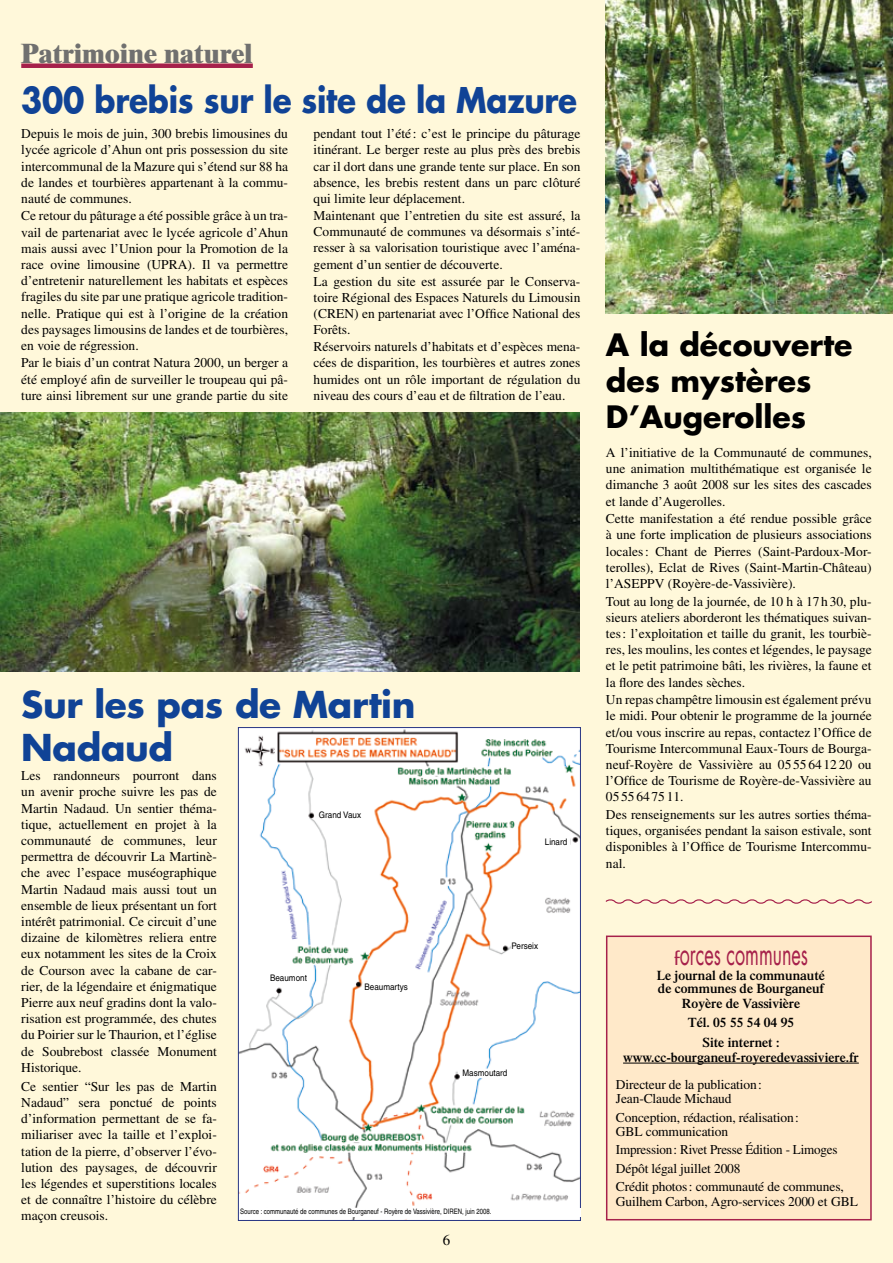
<style>
.page{position:relative;width:893px;height:1263px;background:#fff8da}
.page>*{position:absolute;margin:0;border:0;box-sizing:border-box;transform-origin:0 0}
.t1{font:700 36px/43.2px "Futura";letter-spacing:-.01em;color:#104396}
.t2{font:700 34.5px "Futura";letter-spacing:-.01em;color:#104396;scale:.9 1}
.t3{font:30.3px "Futura";color:#a6214b;scale:.6 1}
.t4{font:700 30px/36px "Futura";color:#000}
.t5{font:800 27px "Times";color:#70706f}
.t6{font:15px "Times";color:#000}
.t7{font:13.5px/16.2px "Times";color:#000;text-align:justify}
.t8{font:600 13.5px/19.2px "Times";color:#000}
.t9{font:9px "Helvetica";color:#000;scale:.9 1}
.t10{font:7.5px "Helvetica";color:#000;scale:.8 1}
.s1{font-size:17.4px}
</style>
<div class="page">
<div style="left:21px;top:63px;width:232px;height:5px;background:#a6214b"></div>
<img style="left:0;top:412px;width:580px;height:260px">
<img style="left:606px;top:0;width:287px;height:313px">
<div style="left:607px;top:936px;width:264px;height:284px;background:#ffe9c9"></div>
<hr style="left:623px;top:1063px;width:236px;height:1px;background:#000">
<div style="left:606px;top:935px;width:266px;height:285px;border:2px solid #a6214b"></div>
<svg style="left:605px;top:899px;width:267px;height:5px"></svg>
<img style="left:240px;top:729px;width:339px;height:490px">
<div style="left:462px;top:1069px;width:85px;height:9px;background:#fff"></div>
<div style="left:512px;top:942px;width:58px;height:9px;background:#fff"></div>
<div style="left:364px;top:983px;width:60px;height:8px;background:#fff"></div>
<div style="left:270px;top:974px;width:43px;height:8px;background:#fff"></div>
<div style="left:319px;top:811px;width:52px;height:8px;background:#fff"></div>
<div style="left:545px;top:838px;width:24px;height:8px;background:#fff"></div>
<div style="left:240px;top:1208px;width:340px;height:8px;background:#fff"></div>
<h3 class="t5" style="left:21px;top:37px;width:233px">Patrimoine naturel</h3>
<h2 class="t2" style="left:21px;top:77px;width:619px">300 brebis sur le site de la Mazure</h2>
<p class="t7" style="left:21px;top:125px;width:268px;text-align:left">Depuis le mois de juin, 300 brebis limousines du lycée agricole d’Ahun ont pris possession du site intercommunal de la Mazure qui s’étend sur 88 ha de landes et tourbières appartenant à la commu&shy;nauté de communes.<br>Ce retour du pâturage a été possible grâce à un tra&shy;vail de partenariat avec le lycée agricole d’Ahun mais aussi avec l’Union pour la Promotion de la race ovine limousine (UPRA). Il va permettre d’entretenir naturellement les habitats et espèces fragiles du site par une pratique agricole tradition&shy;nelle. Pratique qui est à l’origine de la création des paysages limousins de landes et de tourbières, en voie de régression.<br>Par le biais d’un contrat Natura 2000, un berger a été employé afin de surveiller le troupeau qui pâ&shy;ture ainsi librement sur une grande partie du site</p>
<p class="t7" style="left:314px;top:125px;width:268px;text-align:left">pendant tout l’été : c’est le principe du pâturage itinérant. Le berger reste au plus près des brebis car il dort dans une grande tente sur place. En son absence, les brebis restent dans un parc clôturé qui limite leur déplacement.<br>Maintenant que l’entretien du site est assuré, la Communauté de communes va désormais s’inté&shy;resser à sa valorisation touristique avec l’aména&shy;gement d’un sentier de découverte.<br>La gestion du site est assurée par le Conserva&shy;toire Régional des Espaces Naturels du Limousin (CREN) en partenariat avec l’Office National des Forêts.<br>Réservoirs naturels d’habitats et d’espèces mena&shy;cées de disparition, les tourbières et autres zones humides ont un rôle important de régulation du niveau des cours d’eau et de filtration de l’eau.</p>
<h1 class="t1" style="left:21px;top:682px;width:396px">Sur les pas de Martin<br>Nadaud</h1>
<p class="t7" style="left:21px;top:767px;width:197px">Les randonneurs pourront dans un avenir proche suivre les pas de Martin Nadaud. Un sentier théma&shy;tique, actuellement en projet à la communauté de communes, leur permettra de découvrir La Martinè&shy;che avec l’espace muséographique Martin Nadaud mais aussi tout un ensemble de lieux présentant un fort intérêt patrimonial. Ce circuit d’une dizaine de kilomètres reliera entre eux notamment les sites de la Croix de Courson avec la cabane de car&shy;rier, de la légendaire et énigmatique Pierre aux neuf gradins dont la valo&shy;risation est programmée, des chutes du Poirier sur le Thaurion, et l’église de Soubrebost classée Monument Historique.</p>
<p class="t7" style="left:21px;top:1078px;width:197px">Ce sentier “Sur les pas de Martin Nadaud” sera ponctué de points d’information permettant de se fa&shy;miliariser avec la taille et l’exploi&shy;tation de la pierre, d’observer l’évo&shy;lution des paysages, de découvrir les légendes et superstitions locales et de connaître l’histoire du célèbre maçon creusois.</p>
<p class="t9" style="left:319px;top:809px;width:48px">Grand Vaux</p>
<p class="t9" style="left:270px;top:972px;width:43px">Beaumont</p>
<p class="t9" style="left:364px;top:981px;width:50px">Beaumartys</p>
<p class="t9" style="left:545px;top:836px;width:27px">Linard</p>
<p class="t9" style="left:512px;top:941px;width:31px">Perseix</p>
<p class="t9" style="left:462px;top:1068px;width:52px">Masmoutard</p>
<p class="t10" style="left:240px;top:1207px;width:316px">Source : communauté de communes de Bourganeuf - Royère de Vassivière, DIREN, juin 2008.</p>
<p class="t6" style="left:443px;top:1231px;width:9px">6</p>
<h3 class="t4" style="left:606px;top:326px;width:248px">A la découverte des mystères<br>D’Augerolles</h3>
<p class="t7" style="left:606px;top:444px;width:267px">A l’initiative de la Communauté de communes, une animation multithématique est organisée le dimanche 3 août 2008 sur les sites des cascades et lande d’Augerolles.</p>
<p class="t7" style="left:606px;top:510px;width:267px">Cette manifestation a été rendue possible grâce à une forte implication de plusieurs associations locales: Chant de Pierres (Saint-Pardoux-Mor&shy;terolles), Eclat de Rives (Saint-Martin-Château) l’ASEPPV (Royère-de-Vassivière).</p>
<p class="t7" style="left:606px;top:593px;width:267px">Tout au long de la journée, de 10 h à 17 h30, plu&shy;sieurs ateliers aborderont les thématiques suivan&shy;tes: l’exploitation et taille du granit, les tourbiè&shy;res, les moulins, les contes et légendes, le paysage et le petit patrimoine bâti, les rivières, la faune et la flore des landes sèches.</p>
<p class="t7" style="left:606px;top:691px;width:267px">Un repas champêtre limousin est également prévu le midi. Pour obtenir le programme de la journée et/ou vous inscrire au repas, contactez l’Office de Tourisme Intercommunal Eaux-Tours de Bourga&shy;neuf-Royère de Vassivière au 0555641220 ou l’Office de Tourisme de Royère-de-Vassivière au 0555647511.</p>
<p class="t7" style="left:606px;top:806px;width:267px">Des renseignements sur les autres sorties théma&shy;tiques, organisées pendant la saison estivale, sont disponibles à l’Office de Tourisme Intercommu&shy;nal.</p>
<h3 class="t3" style="left:674px;top:934px;width:225px"><span class="s1">f</span>orces communes</h3>
<p class="t8" style="left:657px;top:968px;width:170px;line-height:13.5px">Le journal de la communauté de communes de Bourganeuf</p>
<p class="t8" style="left:682px;top:994px;width:120px;text-align:center">Royère de Vassivière<br>Tél. 05 55 54 04 95<br>Site internet :</p>
<p class="t8" style="left:623px;top:1047px;width:237px">www.cc-bourganeuf-royeredevassiviere.fr</p>
<p class="t7" style="left:616px;top:1077px;width:148px;line-height:14.2px">Directeur de la publication:<br>Jean-Claude Michaud</p>
<p class="t7" style="left:616px;top:1110px;width:184px;line-height:14.2px">Conception, rédaction, réalisation:<br>GBL communication</p>
<p class="t7" style="left:616px;top:1140px;width:229px;line-height:18.5px;text-align:left">Impression: Rivet Presse Édition - Limoges<br>Dépôt légal juillet 2008<br>Crédit photos: communauté de communes,</p>
<p class="t7" style="left:616px;top:1193px;width:244px">Guilhem Carbon, Agro-services 2000 et GBL</p>
</div>
